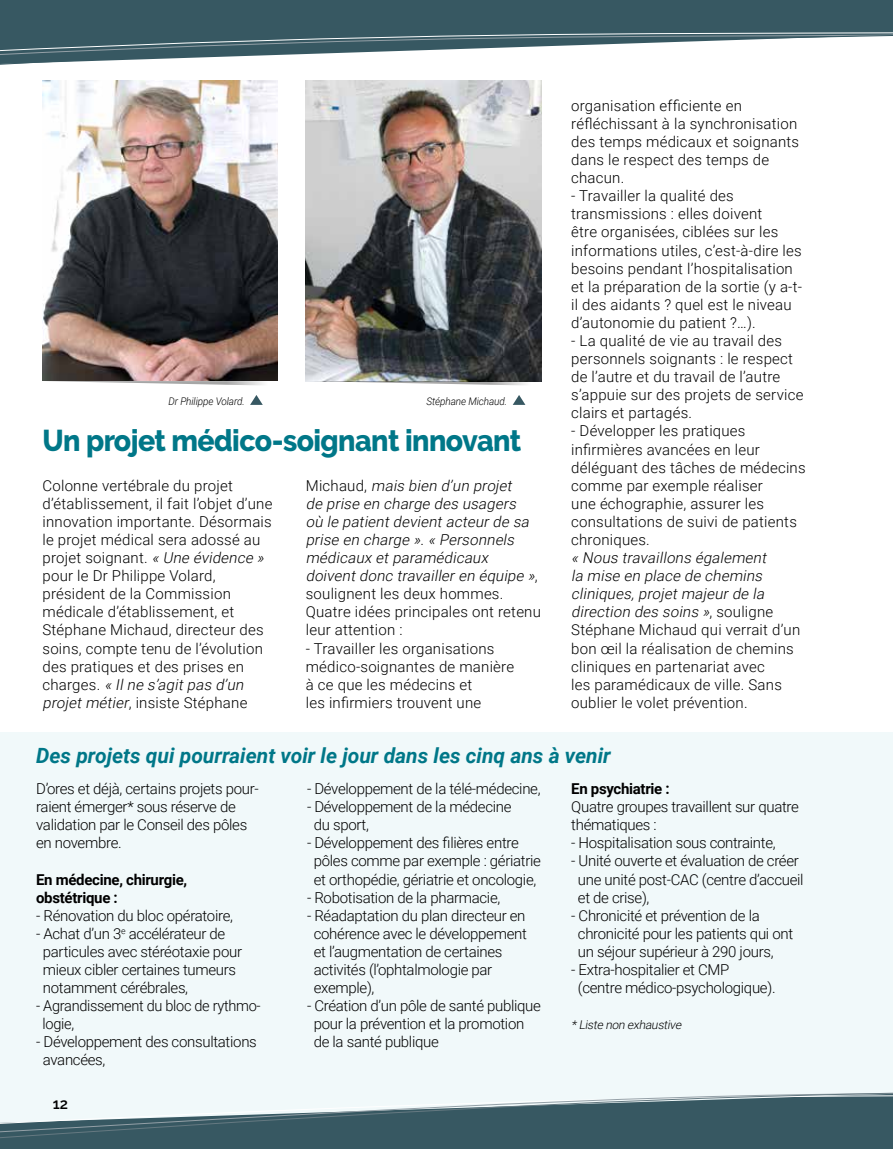
<style>
.page{position:relative;width:893px;height:1149px;background:#fff}
.page>*{position:absolute;margin:0;border:0;box-sizing:border-box;transform-origin:0 0}
.t1{font:800 30px "Raleway";letter-spacing:-.02em;color:#078;scale:.95 1}
.t2{font:italic 700 21px "Roboto";color:#078}
.t3{font:300 15px/18.1px "Roboto";letter-spacing:.01em;color:#000}
.t4{font:300 15px/18.1px "Roboto";letter-spacing:-.02em;color:#000}
.t5{font:italic 300 15px/18px "Roboto";color:#000}
.t6{font:700 15px/18.1px "Roboto";letter-spacing:-.02em;color:#000}
.t7{font:600 15px "Raleway";color:#000}
.t8{font:italic 300 12px "Roboto";color:#000}
.t9{font:italic 300 10.5px "Roboto";letter-spacing:-.01em;color:#000;scale:.95 1}
.s1{font-style:italic}
.s2{font-style:normal}
</style>
<div class="page">
<div style="left:0;top:731px;width:893px;height:392px;background:#f1f9fa"></div>
<img style="left:306px;top:81px;width:235px;height:300px">
<img style="left:43px;top:81px;width:235px;height:299px">
<svg style="left:306px;top:381px;width:235px;height:4px"></svg>
<svg style="left:49px;top:381px;width:214px;height:4px"></svg>
<div style="left:0;top:1139px;width:893px;height:9px;background:#375862"></div>
<svg style="left:0;top:0;width:893px;height:65px"></svg>
<svg style="left:0;top:1092px;width:893px;height:47px"></svg>
<svg style="left:250px;top:395px;width:13px;height:10px"></svg>
<svg style="left:513px;top:395px;width:12px;height:10px"></svg>
<p class="t9" style="left:169px;top:393px;width:82px">Dr Philippe Volard.</p>
<p class="t9" style="left:427px;top:393px;width:86px">Stéphane Michaud.</p>
<h1 class="t1" style="left:43px;top:424px;width:506px">Un projet médico-soignant innovant</h1>
<p class="t3" style="left:43px;top:475px;width:231px">Colonne vertébrale du projet d’établissement, il fait l’objet d’une innovation importante. Désormais le projet médical sera adossé au projet soignant. <span class="s1">« Une évidence » </span>pour le Dr Philippe Volard, président de la Commission médicale d’établissement, et<br>Stéphane Michaud, directeur des soins, compte tenu de l’évolution des pratiques et des prises en<br>c h a rg es . <span class="s1">« Ilne s’agitpas d’un projetmétier</span>, insiste Stéphane</p>
<p class="t5" style="left:306px;top:475px;width:237px"><span class="s2">M i c h a u d ,</span> mais bien d’un projet<br>de prise en charge des usagers où le patientdevientacteurde sa prise en charge »<span class="s2">.</span> « Personnels médicaux etparamédicaux doiventdonc travailleren équipe »<span class="s2">, soulignent les deux hommes.<br>Quatre idées principales ont retenu leur attention :</span></p>
<p class="t3" style="left:306px;top:638px;width:210px">- Travailler les organisations médico-soignantes de manière à ce que les médecins et<br>les infirmiers trouvent une</p>
<p class="t3" style="left:571px;top:96px;width:229px">organisation efficiente en réfléchissant à la synchronisation des temps médicaux et soignants dans le respect des temps de chacun.</p>
<p class="t3" style="left:571px;top:186px;width:232px">- Travailler la qualité des transmissions : elles doivent<br>être organisées, ciblées sur les informations utiles, c’est-à-dire les besoins pendant l’hospitalisation et la préparation de la sortie (y a-t&shy;il des aidants ? quel est le niveau d’autonomie du patient ?…).</p>
<p class="t3" style="left:571px;top:331px;width:234px">- La qualité de vie au travail des personnels soignants : le respect de l’autre et du travail de l’autre s’appuie sur des projets de service clairs et partagés.</p>
<p class="t3" style="left:571px;top:421px;width:236px">- Développer les pratiques infirmières avancées en leur déléguant des tâches de médecins comme par exemple réaliser<br>une échographie, assurer les consultations de suivi de patients chroniques.</p>
<p class="t3" style="left:571px;top:548px;width:231px"><span class="s1">« Nous travaillons également<br>la mise en place de chemins cliniques,projetmajeurde la direction des soins »</span>, s o u l i g n e<br>Stéphane Michaud qui verrait d’un bon œil la réalisation de chemins cliniques en partenariat avec<br>les paramédicaux de ville. Sans oublier le volet prévention.</p>
<h2 class="t2" style="left:36px;top:740px;width:576px">Des projets qui pourraient voir le jour dans les cinq ans à venir</h2>
<p class="t4" style="left:36px;top:778px;width:224px">D’ores et déjà, certains projets pour&shy;raient émerger* sous réserve de validation par le Conseil des pôles en novembre.</p>
<p class="t6" style="left:36px;top:869px;width:153px">En médecine, chirurgie, obstétrique :</p>
<p class="t4" style="left:36px;top:905px;width:198px">- Rénovation du bloc opératoire,</p>
<p class="t4" style="left:43px;top:923px;width:201px;text-indent:-7px">- Achat d’un 3<sup>e</sup> accélérateur de particules avec stéréotaxie pour mieux cibler certaines tumeurs notamment cérébrales,</p>
<p class="t4" style="left:43px;top:995px;width:220px;text-indent:-6px">- Agrandissement du bloc de rythmo&shy;logie,</p>
<p class="t4" style="left:43px;top:1032px;width:216px;text-indent:-7px">- Développement des consultations avancées,</p>
<p class="t6" style="left:571px;top:778px;width:100px">En psychiatrie :</p>
<p class="t4" style="left:571px;top:797px;width:229px">Quatre groupes travaillent sur quatre thématiques :</p>
<p class="t4" style="left:571px;top:833px;width:206px">- Hospitalisation sous contrainte,</p>
<p class="t4" style="left:578px;top:851px;width:227px;text-indent:-7px">- Unité ouverte et évaluation de créer une unité post-CAC (centre d’accueil et de crise),</p>
<p class="t4" style="left:578px;top:905px;width:217px;text-indent:-7px">- Chronicité et prévention de la chronicité pour les patients qui ont un séjour supérieur à 290 jours,</p>
<p class="t4" style="left:578px;top:959px;width:199px;text-indent:-7px">- Extra-hospitalier et CMP (centre médico-psychologique).</p>
<p class="t8" style="left:571px;top:1016px;width:114px">*Liste non exhaustive</p>
<p class="t4" style="left:307px;top:778px;width:235px">- Développement de la télé-médecine,</p>
<p class="t4" style="left:314px;top:796px;width:199px;text-indent:-7px">- Développement de la médecine du sport,</p>
<p class="t4" style="left:314px;top:833px;width:229px;text-indent:-7px">- Développement des filières entre pôles comme par exemple : gériatrie et orthopédie, gériatrie et oncologie,</p>
<p class="t4" style="left:307px;top:887px;width:195px">- Robotisation de la pharmacie,</p>
<p class="t4" style="left:314px;top:905px;width:215px;text-indent:-7px">- Réadaptation du plan directeur en cohérence avec le développement et l’augmentation de certaines activités (l’ophtalmologie par exemple),</p>
<p class="t4" style="left:314px;top:995px;width:229px;text-indent:-7px">- Création d’un pôle de santé publique pour la prévention et la promotion de la santé publique</p>
<p class="t7" style="left:53px;top:1094px;width:17px">12</p>
</div>
